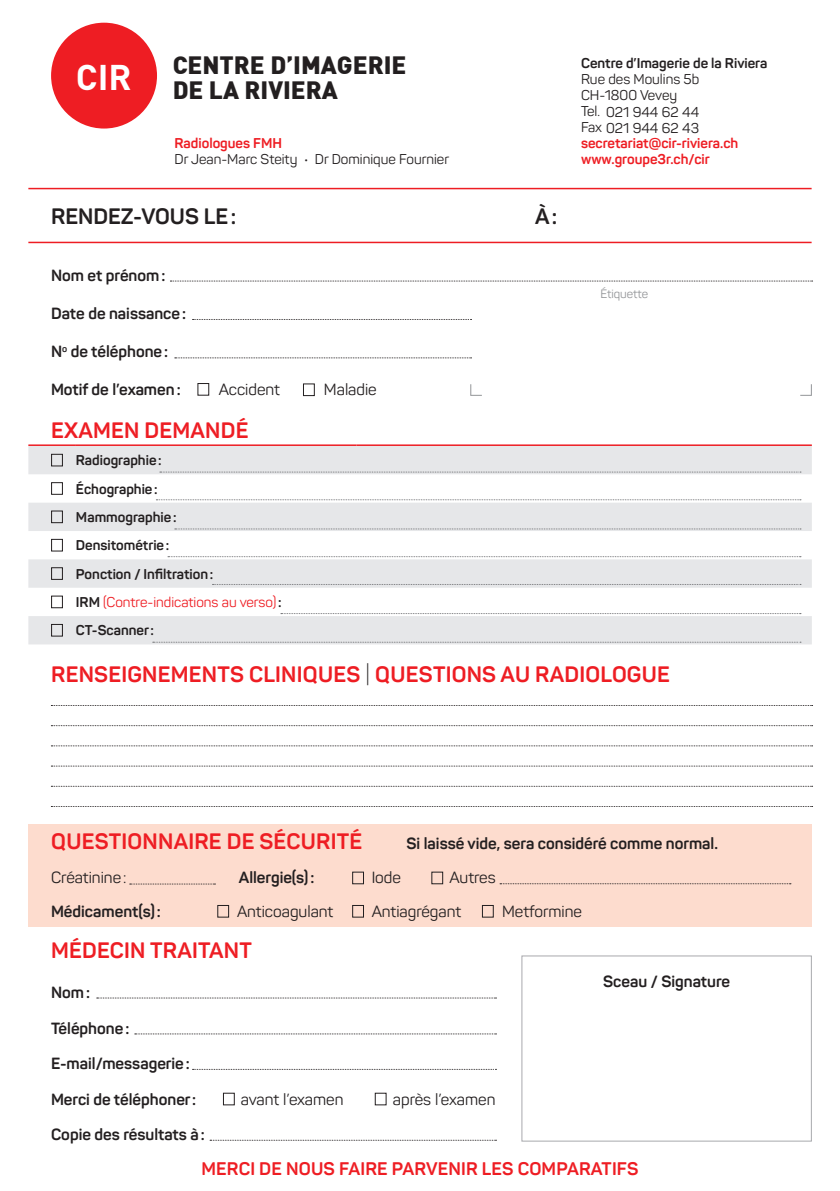
<style>
.page{position:relative;width:840px;height:1191px;background:#fff}
.page>*{position:absolute;margin:0;border:0;box-sizing:border-box;transform-origin:0 0}
.t1{font:900 24.6px/24.2px "DIN";color:#231f20}
.t2{font:700 22px "Panton";letter-spacing:.01em;color:#ee1d23}
.t3{font:700 22px "Panton";color:#231f20}
.t4{font:700 18px "Panton";letter-spacing:.01em;color:#ee1d23}
.t5{font:700 16px "Panton";color:#231f20}
.t6{font:16px "Panton";color:#231f20}
.t7{font:700 14px "Panton";color:#231f20}
.t8{font:14px "Panton";color:#231f20}
.t9{font:700 14px "Panton";color:#ee1d23}
.t10{font:14px "Panton";color:#ee1d23}
.t11{font:12px "Panton";color:#939598}
.s1{font-weight:700;color:#231f20}
.s2{font-weight:300;color:#231f20}
</style>
<div class="page">
<div style="left:28px;top:824px;width:783px;height:102px;background:#fddcce"></div>
<hr style="left:28px;top:188px;width:783px;height:1px;background:#ee1d23">
<hr style="left:28px;top:242px;width:783px;height:1px;background:#ee1d23">
<svg style="left:170px;top:281px;width:642px;height:1px"></svg>
<svg style="left:192px;top:319px;width:279px;height:1px"></svg>
<div style="left:197px;top:383px;width:12px;height:13px;border:1px solid #231f20"></div>
<svg style="left:499px;top:883px;width:291px;height:1px"></svg>
<svg style="left:130px;top:883px;width:85px;height:1px"></svg>
<svg style="left:97px;top:997px;width:399px;height:1px"></svg>
<svg style="left:135px;top:1033px;width:361px;height:1px"></svg>
<svg style="left:192px;top:1069px;width:304px;height:1px"></svg>
<div style="left:303px;top:383px;width:11px;height:13px;border:1px solid #231f20"></div>
<div style="left:352px;top:871px;width:12px;height:13px;border:1px solid #231f20"></div>
<div style="left:431px;top:871px;width:12px;height:13px;border:1px solid #231f20"></div>
<div style="left:217px;top:905px;width:12px;height:12px;border:1px solid #231f20"></div>
<div style="left:352px;top:905px;width:12px;height:12px;border:1px solid #231f20"></div>
<div style="left:481px;top:905px;width:12px;height:12px;border:1px solid #231f20"></div>
<svg style="left:210px;top:1139px;width:286px;height:1px"></svg>
<div style="left:521px;top:955px;width:290px;height:186px;border:1px solid #a8a9ad"></div>
<div style="left:374px;top:1092px;width:12px;height:13px;border:1px solid #231f20"></div>
<div style="left:223px;top:1092px;width:12px;height:13px;border:1px solid #231f20"></div>
<svg style="left:175px;top:357px;width:296px;height:1px"></svg>
<svg style="left:470px;top:384px;width:11px;height:12px"></svg>
<svg style="left:800px;top:384px;width:11px;height:12px"></svg>
<svg style="left:51px;top:745px;width:761px;height:1px"></svg>
<svg style="left:51px;top:765px;width:761px;height:1px"></svg>
<svg style="left:51px;top:786px;width:761px;height:1px"></svg>
<svg style="left:51px;top:806px;width:761px;height:1px"></svg>
<svg style="left:51px;top:705px;width:761px;height:1px"></svg>
<svg style="left:51px;top:725px;width:761px;height:1px"></svg>
<div style="left:51px;top:23px;width:106px;height:106px;background:#ee1d23;border-radius:50%"></div>
<svg style="left:28px;top:446px;width:783px;height:198px;fill:#e6e7e9"></svg>
<hr style="left:28px;top:444px;width:48px;height:2px;background:#ee1d23">
<hr style="left:76px;top:444px;width:280px;height:2px;background:#ee1d23">
<hr style="left:356px;top:444px;width:455px;height:2px;background:#ee1d23">
<div style="left:51px;top:454px;width:12px;height:12px;border:1px solid #231f20"></div>
<div style="left:51px;top:482px;width:12px;height:13px;border:1px solid #231f20"></div>
<div style="left:51px;top:510px;width:12px;height:13px;border:1px solid #231f20"></div>
<div style="left:51px;top:539px;width:12px;height:12px;border:1px solid #231f20"></div>
<div style="left:51px;top:567px;width:12px;height:13px;border:1px solid #231f20"></div>
<div style="left:51px;top:595px;width:12px;height:13px;border:1px solid #231f20"></div>
<div style="left:51px;top:624px;width:12px;height:12px;border:1px solid #231f20"></div>
<svg style="left:160px;top:472px;width:640px;height:1px"></svg>
<svg style="left:156px;top:499px;width:644px;height:1px"></svg>
<svg style="left:175px;top:528px;width:625px;height:1px"></svg>
<svg style="left:168px;top:556px;width:632px;height:1px"></svg>
<svg style="left:212px;top:584px;width:588px;height:1px"></svg>
<svg style="left:281px;top:613px;width:519px;height:1px"></svg>
<svg style="left:153px;top:642px;width:647px;height:1px"></svg>
<h1 class="t1" style="left:76px;top:52px;width:332px;text-indent:96px">CENTRE D’IMAGERIE<br><sup>CIR</sup> DE LA RIVIERA</h1>
<p class="t9" style="left:174px;top:135px;width:109px">Radiologues FMH</p>
<p class="t8" style="left:174px;top:151px;width:276px">Dr Jean-Marc Steity • Dr Dominique Fournier</p>
<p class="t3" style="left:51px;top:203px;width:187px">RENDEZ-VOUS LE:</p>
<p class="t3" style="left:535px;top:203px;width:24px">À:</p>
<p class="t5" style="left:51px;top:266px;width:116px">Nom et prénom:</p>
<p class="t5" style="left:51px;top:304px;width:136px">Date de naissance:</p>
<p class="t5" style="left:51px;top:342px;width:118px">N<sup>o</sup> de téléphone:</p>
<p class="t5" style="left:51px;top:380px;width:131px">Motif de l’examen:</p>
<p class="t2" style="left:51px;top:416px;width:199px">EXAMEN DEMANDÉ</p>
<p class="t6" style="left:218px;top:380px;width:63px">Accident</p>
<p class="t6" style="left:324px;top:380px;width:54px">Maladie</p>
<p class="t7" style="left:76px;top:451px;width:87px">Radiographie:</p>
<p class="t7" style="left:76px;top:480px;width:83px">Échographie:</p>
<p class="t7" style="left:76px;top:508px;width:102px">Mammographie:</p>
<p class="t7" style="left:76px;top:537px;width:95px">Densitométrie:</p>
<p class="t7" style="left:76px;top:565px;width:139px">Ponction / Infiltration:</p>
<p class="t10" style="left:76px;top:593px;width:207px"><span class="s1">IRM</span> (Contre-indications au verso)<span class="s1">:</span></p>
<p class="t7" style="left:76px;top:622px;width:80px">CT-Scanner:</p>
<p class="t7" style="left:580px;top:55px;width:188px">Centre d’Imagerie de la Riviera</p>
<p class="t8" style="left:580px;top:71px;width:120px">Rue des Moulins 5b</p>
<p class="t8" style="left:580px;top:87px;width:98px">CH-1800 Vevey</p>
<p class="t8" style="left:580px;top:103px;width:120px">Tel. 021 944 62 44</p>
<p class="t8" style="left:580px;top:119px;width:119px">Fax 021 944 62 43</p>
<p class="t9" style="left:580px;top:135px;width:159px">secretariat@cir-riviera.ch</p>
<p class="t9" style="left:580px;top:151px;width:130px">www.groupe3r.ch/cir</p>
<p class="t11" style="left:600px;top:286px;width:49px">Étiquette</p>
<p class="t2" style="left:51px;top:660px;width:620px">RENSEIGNEMENTS CLINIQUES <span class="s2">|</span> QUESTIONS AU RADIOLOGUE</p>
<p class="t2" style="left:51px;top:827px;width:312px">QUESTIONNAIRE DE SÉCURITÉ</p>
<p class="t5" style="left:406px;top:833px;width:313px">Si laissé vide, sera considéré comme normal.</p>
<p class="t6" style="left:51px;top:867px;width:77px">Créatinine:</p>
<p class="t5" style="left:239px;top:867px;width:77px">Allergie(s):</p>
<p class="t6" style="left:371px;top:867px;width:31px">Iode</p>
<p class="t6" style="left:449px;top:867px;width:48px">Autres</p>
<p class="t5" style="left:51px;top:901px;width:111px">Médicament(s):</p>
<p class="t6" style="left:237px;top:901px;width:98px">Anticoagulant</p>
<p class="t6" style="left:371px;top:901px;width:91px">Antiagrégant</p>
<p class="t6" style="left:502px;top:901px;width:81px">Metformine</p>
<p class="t2" style="left:51px;top:937px;width:202px">MÉDECIN TRAITANT</p>
<p class="t5" style="left:51px;top:982px;width:40px">Nom:</p>
<p class="t5" style="left:51px;top:1018px;width:80px">Téléphone:</p>
<p class="t5" style="left:51px;top:1053px;width:140px">E-mail/messagerie:</p>
<p class="t5" style="left:51px;top:1089px;width:146px">Merci de téléphoner:</p>
<p class="t5" style="left:51px;top:1124px;width:155px">Copie des résultats à:</p>
<p class="t5" style="left:602px;top:971px;width:128px">Sceau / Signature</p>
<p class="t6" style="left:240px;top:1089px;width:104px">avant l’examen</p>
<p class="t6" style="left:392px;top:1089px;width:104px">après l’examen</p>
<p class="t4" style="left:201px;top:1157px;width:438px">MERCI DE NOUS FAIRE PARVENIR LES COMPARATIFS</p>
</div>
